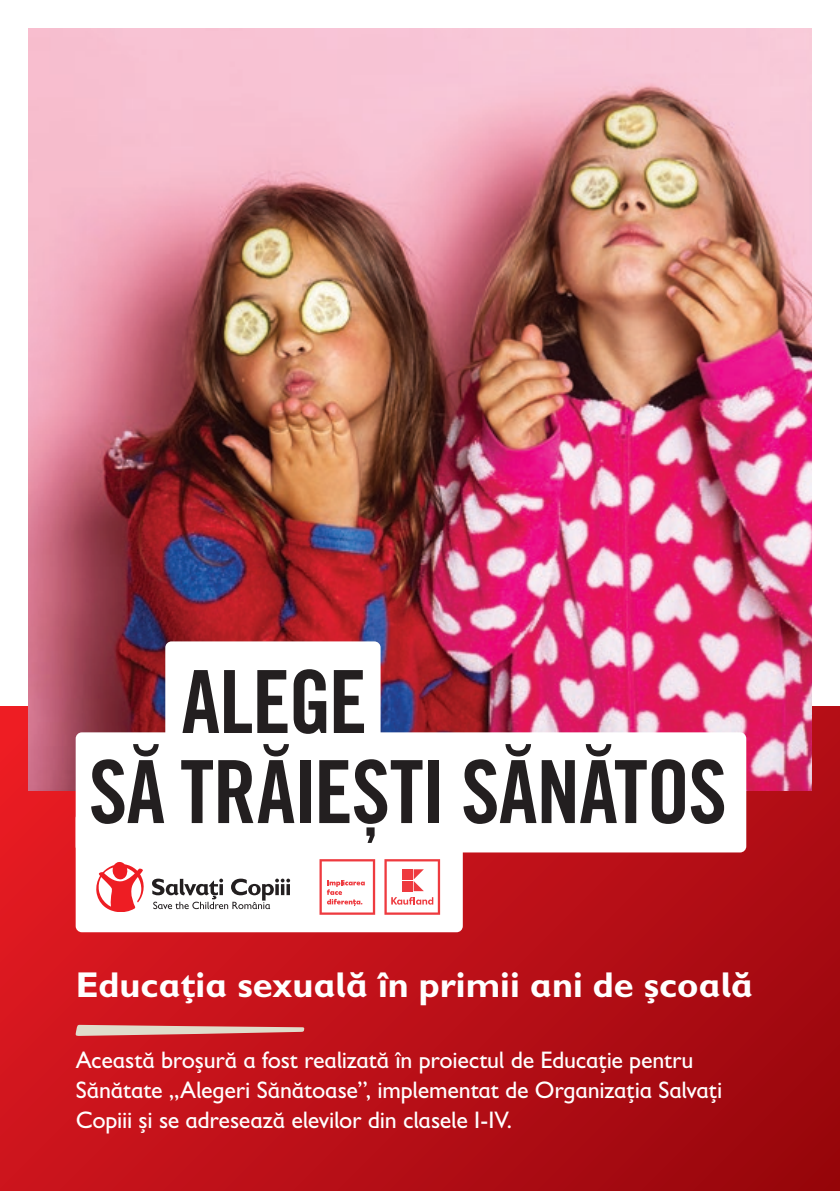
<style>
.page{position:relative;width:840px;height:1191px;background:#fff}
.page>*{position:absolute;margin:0;border:0;box-sizing:border-box;transform-origin:0 0}
.t1{font:87.2px "Trade Gothic LT Com Bd Cn 20";letter-spacing:-.015em;color:#231f20}
.t2{font:700 36px "Gill Sans Infant Std";color:#fff}
.t3{font:24px/30px "Gill Sans Infant Std";letter-spacing:-.01em;color:#fff}
</style>
<div class="page">
<svg style="left:0;top:706px;width:839px;height:485px;background:#ba1017"></svg>
<img style="left:28px;top:28px;width:783px;height:762px">
<div style="left:165px;top:641px;width:215px;height:120px;background:#fff;border-radius:6px"></div>
<div style="left:76px;top:732px;width:669px;height:120px;background:#fff;border-radius:6px"></div>
<svg style="left:75px;top:1024px;width:229px;height:12px;background:#d7968d"></svg>
<div style="left:76px;top:812px;width:386px;height:120px;background:#fff;border-radius:6px"></div>
<svg style="left:384px;top:859px;width:57px;height:56px"></svg>
<svg style="left:384px;top:859px;width:56px;height:55px"></svg>
<svg style="left:319px;top:859px;width:57px;height:56px"></svg>
<svg style="left:319px;top:859px;width:56px;height:55px"></svg>
<svg style="left:96px;top:862px;width:48px;height:50px"></svg>
<svg style="left:152px;top:878px;width:138px;height:31px"></svg>
<p class="t1" style="left:181px;top:649px;width:187px">ALEGE</p>
<p class="t1" style="left:89px;top:739px;width:639px">SĂ TRĂIEȘTI SĂNĂTOS</p>
<p class="t2" style="left:76px;top:963px;width:678px">Educația sexuală în primii ani de școală</p>
<p class="t3" style="left:76px;top:1044px;width:648px">Această broșură a fost realizată în proiectul de Educație pentru<br>Sănătate „Alegeri Sănătoase”, implementat de Organizația Salvați<br>Copiii și se adresează elevilor din clasele I-IV.</p>
</div>
